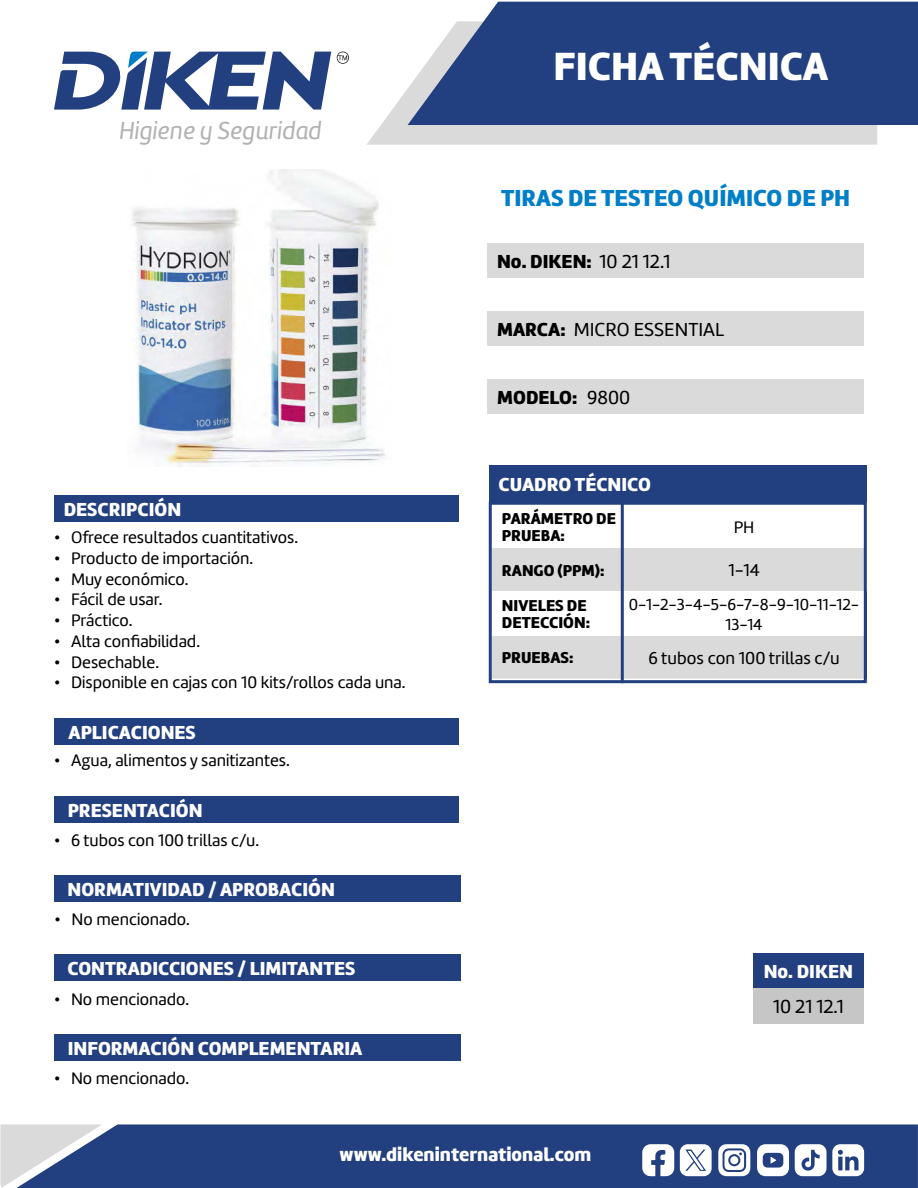
<style>
.page{position:relative;width:918px;height:1188px;background:#fff}
.page>*{position:absolute;margin:0;border:0;box-sizing:border-box;transform-origin:0 0}
.t1{font:40.8px "Amelia Basic Black";color:#fff}
.t2{font:25.5px "Amelia Basic Italic";color:#b3b2b2}
.t3{font:24px "Amelia Basic Black";color:#007fc8}
.t4{font:19.5px "Amelia Basic Black";color:#fff}
.t5{font:19.5px "Amelia Basic Black";color:#000}
.t6{font:19.5px "Amelia Basic";color:#000}
.t7{font:17.85px "Amelia Basic";color:#000}
.t8{font:17.25px "Amelia Basic";color:#000}
.t9{font:16.5px/19.8px "Amelia Basic";color:#000;text-align:center}
.t10{font:16.35px/17.9px "Amelia Basic Black";color:#000}
.s1{font-family:"Amelia Basic"}
.s2{font-family:"Amelia Basic Black"}
</style>
<div class="page">
<div style="left:102px;top:1124px;width:816px;height:64px;background:#223f80"></div>
<svg style="left:0;top:1124px;width:102px;height:64px;background:#9ea8bf"></svg>
<svg style="left:367px;top:88px;width:510px;height:57px;background:#ddddde"></svg>
<svg style="left:408px;top:2px;width:510px;height:123px;background:#36508b"></svg>
<svg style="left:54px;top:51px;width:277px;height:59px"></svg>
<svg style="left:337px;top:52px;width:12px;height:12px"></svg>
<svg style="left:680px;top:1144px;width:32px;height:32px"></svg>
<svg style="left:642px;top:1144px;width:32px;height:32px"></svg>
<svg style="left:718px;top:1144px;width:32px;height:32px"></svg>
<div style="left:730px;top:1156px;width:8px;height:8px;background:#fff;border-radius:50%"></div>
<svg style="left:757px;top:1144px;width:32px;height:32px"></svg>
<svg style="left:795px;top:1144px;width:69px;height:32px"></svg>
<div style="left:489px;top:466px;width:378px;height:36px;background:#223f80"></div>
<div style="left:487px;top:244px;width:377px;height:34px;background:#dadada"></div>
<div style="left:487px;top:312px;width:377px;height:34px;background:#dadada"></div>
<div style="left:487px;top:379px;width:377px;height:34px;background:#dadada"></div>
<div style="left:54px;top:495px;width:405px;height:27px;background:#223f80"></div>
<div style="left:54px;top:718px;width:405px;height:27px;background:#223f80"></div>
<div style="left:54px;top:796px;width:405px;height:26px;background:#223f80"></div>
<div style="left:54px;top:1035px;width:406px;height:26px;background:#223f80"></div>
<div style="left:753px;top:953px;width:111px;height:35px;background:#223f80"></div>
<div style="left:753px;top:988px;width:111px;height:35px;background:#c6c6c6"></div>
<div style="left:493px;top:548px;width:370px;height:131px;background:#dadada"></div>
<div style="left:492px;top:591px;width:130px;height:44px;background:#fff"></div>
<div style="left:622px;top:591px;width:244px;height:44px;background:#fff"></div>
<div style="left:489px;top:502px;width:378px;height:181px;border:3px solid #223f80"></div>
<hr style="left:621px;top:499px;width:3px;height:184px;background:#223f80">
<div style="left:54px;top:875px;width:406px;height:27px;background:#223f80"></div>
<div style="left:54px;top:955px;width:406px;height:26px;background:#223f80"></div>
<img style="left:131px;top:169px;width:255px;height:298px">
<h2 class="t2" style="left:119px;top:116px;width:204px">Higiene y Seguridad</h2>
<p class="t4" style="left:64px;top:497px;width:119px">DESCRIPCIÓN</p>
<p class="t8" style="left:54px;top:528px;width:246px">• Ofrece resultados cuantitativos.</p>
<p class="t8" style="left:54px;top:548px;width:201px">• Producto de importación.</p>
<p class="t8" style="left:54px;top:569px;width:136px">• Muy económico.</p>
<p class="t8" style="left:54px;top:590px;width:110px">• Fácil de usar.</p>
<p class="t8" style="left:54px;top:610px;width:80px">• Práctico.</p>
<p class="t8" style="left:54px;top:631px;width:148px">• Alta confiabilidad.</p>
<p class="t8" style="left:54px;top:652px;width:107px">• Desechable.</p>
<p class="t8" style="left:54px;top:673px;width:353px">• Disponible en cajas con 10 kits/rollos cada una.</p>
<p class="t4" style="left:69px;top:720px;width:129px">APLICACIONES</p>
<p class="t8" style="left:54px;top:750px;width:237px">• Agua, alimentos y sanitizantes.</p>
<p class="t4" style="left:68px;top:798px;width:136px">PRESENTACIÓN</p>
<p class="t8" style="left:54px;top:830px;width:207px">• 6 tubos con 100 trillas c/u.</p>
<p class="t4" style="left:68px;top:878px;width:269px">NORMATIVIDAD / APROBACIÓN</p>
<p class="t8" style="left:55px;top:909px;width:137px">• No mencionado.</p>
<p class="t4" style="left:68px;top:957px;width:289px">CONTRADICCIONES / LIMITANTES</p>
<p class="t8" style="left:54px;top:989px;width:137px">• No mencionado.</p>
<p class="t4" style="left:68px;top:1037px;width:296px">INFORMACIÓN COMPLEMENTARIA</p>
<p class="t8" style="left:54px;top:1069px;width:137px">• No mencionado.</p>
<h1 class="t1" style="left:553px;top:41px;width:276px">FICHA TÉCNICA</h1>
<h3 class="t3" style="left:501px;top:184px;width:351px">TIRAS DE TESTEO QUÍMICO DE PH</h3>
<p class="t5" style="left:497px;top:250px;width:175px">No. DIKEN: <span class="s1">10 21 12.1</span></p>
<p class="t6" style="left:497px;top:318px;width:229px"><span class="s2">MARCA:</span> MICRO ESSENTIAL</p>
<p class="t5" style="left:497px;top:385px;width:135px">MODELO: <span class="s1">9800</span></p>
<p class="t4" style="left:499px;top:473px;width:154px">CUADRO TÉCNICO</p>
<p class="t10" style="left:502px;top:509px;width:116px">PARÁMETRO DE<br>PRUEBA:</p>
<p class="t8" style="left:734px;top:517px;width:22px">PH</p>
<p class="t10" style="left:502px;top:562px;width:104px">RANGO (PPM):</p>
<p class="t7" style="left:728px;top:560px;width:33px">1-14</p>
<p class="t10" style="left:502px;top:596px;width:90px">NIVELES DE<br>DETECCIÓN:</p>
<p class="t9" style="left:629px;top:594px;width:232px">0-1-2-3-4-5-6-7-8-9-10-11-12-<br>13-14</p>
<p class="t10" style="left:502px;top:649px;width:73px">PRUEBAS:</p>
<p class="t7" style="left:648px;top:648px;width:193px">6 tubos con 100 trillas c/u</p>
<p class="t4" style="left:764px;top:960px;width:91px">No. DIKEN</p>
<p class="t6" style="left:773px;top:996px;width:72px">10 21 12.1</p>
<p class="t4" style="left:340px;top:1143px;width:253px">www.dikeninternational.com</p>
</div>
